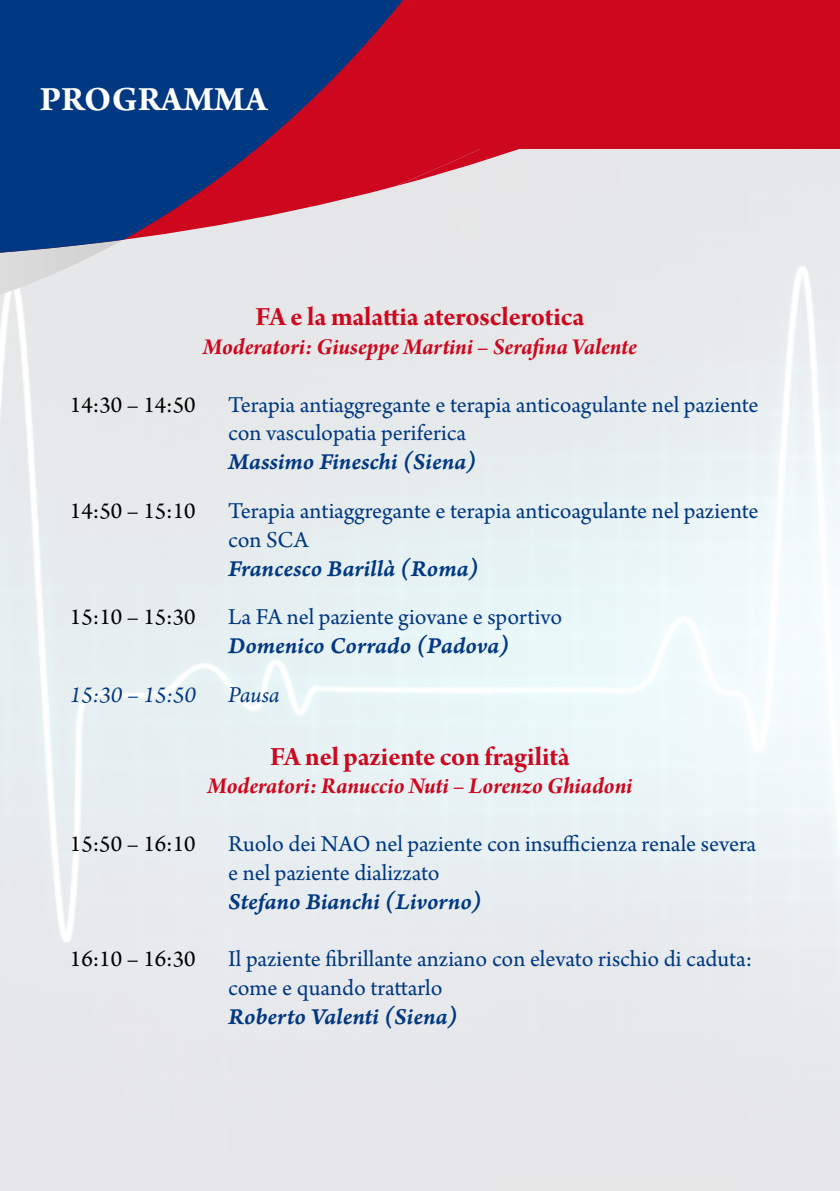
<style>
.page{position:relative;width:840px;height:1191px;background:#fff}
.page>*{position:absolute;margin:0;border:0;box-sizing:border-box;transform-origin:0 0}
.t1{font:700 36px "Arno Pro";letter-spacing:.005em;color:#fff}
.t2{font:28px "Arno Pro Bold Subhead";letter-spacing:-.005em;color:#cd071e}
.t3{font:24px/28.8px "Arno Pro";letter-spacing:-.005em;color:#003882}
.t4{font:24px "Arno Pro Smbd Italic Caption";letter-spacing:-.005em;color:#003882}
.t5{font:24px "Arno Pro Bold Italic Subhead";letter-spacing:-.005em;color:#cd071e}
.t6{font:24px "Arno Pro";color:#000}
.t7{font:italic 24px "Arno Pro";color:#003882}
</style>
<div class="page">
<svg style="left:0;top:0;width:839px;height:255px;background:#d7606f"></svg>
<svg style="left:0;top:0;width:403px;height:253px;background:#464077"></svg>
<h1 class="t1" style="left:40px;top:78px;width:229px">PROGRAMMA</h1>
<p class="t2" style="left:255px;top:301px;width:330px">FA e la malattia aterosclerotica</p>
<p class="t5" style="left:203px;top:333px;width:435px">Moderatori: Giuseppe Martini – Serafina Valente</p>
<p class="t6" style="left:70px;top:391px;width:127px">14:30 – 14:50</p>
<p class="t3" style="left:228px;top:391px;width:531px">Terapia antiaggregante e terapia anticoagulante nel paziente con vasculopatia periferica</p>
<p class="t4" style="left:228px;top:447px;width:249px">Massimo Fineschi (Siena)</p>
<p class="t6" style="left:70px;top:497px;width:127px">14:50 – 15:10</p>
<p class="t3" style="left:228px;top:498px;width:531px">Terapia antiaggregante e terapia anticoagulante nel paziente con SCA</p>
<p class="t4" style="left:228px;top:553px;width:252px">Francesco Barillà (Roma)</p>
<p class="t6" style="left:70px;top:603px;width:127px">15:10 – 15:30</p>
<p class="t3" style="left:228px;top:604px;width:335px">La FA nel paziente giovane e sportivo</p>
<p class="t4" style="left:228px;top:631px;width:282px">Domenico Corrado (Padova)</p>
<p class="t7" style="left:70px;top:681px;width:127px">15:30 – 15:50</p>
<p class="t7" style="left:228px;top:681px;width:53px">Pausa</p>
<p class="t2" style="left:270px;top:740px;width:301px">FA nel paziente con fragilità</p>
<p class="t5" style="left:207px;top:772px;width:426px">Moderatori: Ranuccio Nuti – Lorenzo Ghiadoni</p>
<p class="t6" style="left:70px;top:830px;width:127px">15:50 – 16:10</p>
<p class="t3" style="left:228px;top:830px;width:529px">Ruolo dei NAO nel paziente con insufficienza renale severa e nel paziente dializzato</p>
<p class="t4" style="left:228px;top:886px;width:255px">Stefano Bianchi (Livorno)</p>
<p class="t6" style="left:70px;top:945px;width:127px">16:10 – 16:30</p>
<p class="t3" style="left:228px;top:946px;width:525px">Il paziente fibrillante anziano con elevato rischio di caduta: come e quando trattarlo</p>
<p class="t4" style="left:228px;top:1001px;width:231px">Roberto Valenti (Siena)</p>
</div>
